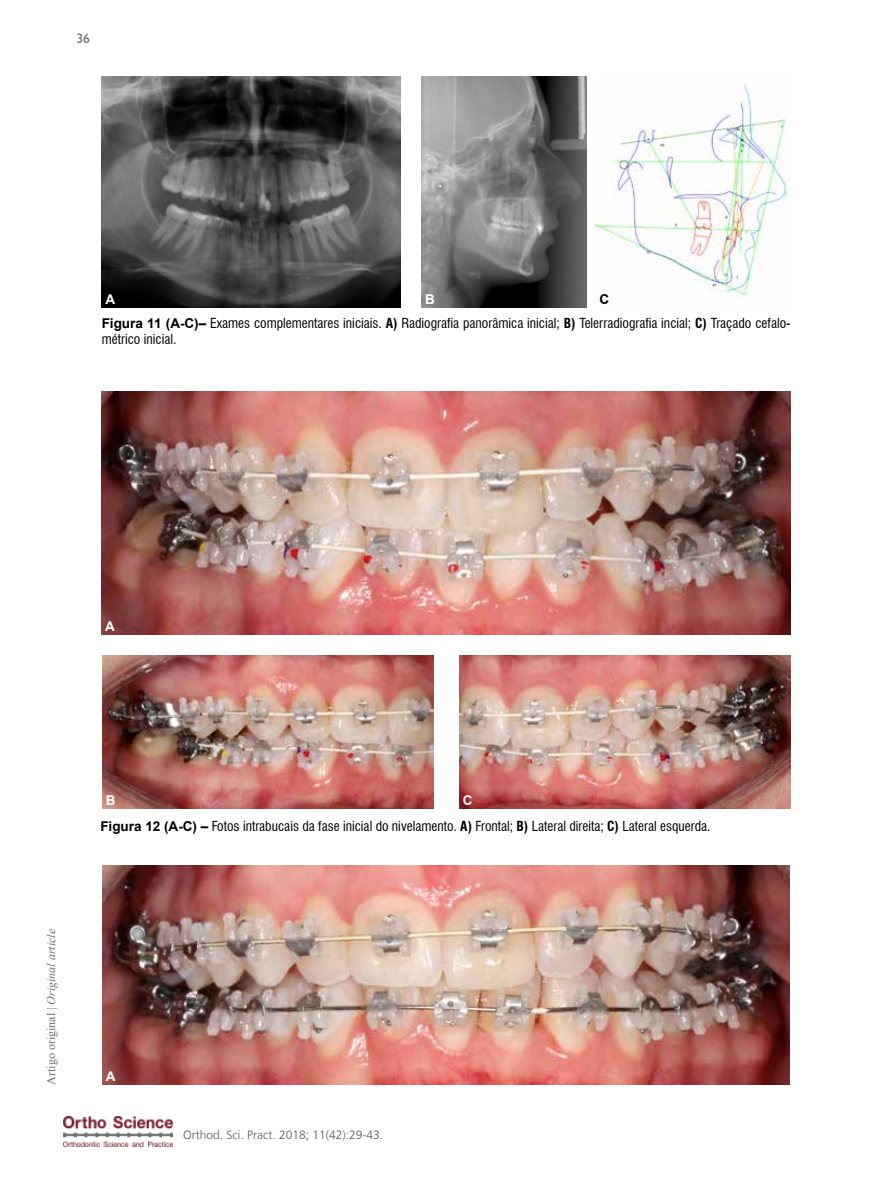
<style>
.page{position:relative;width:893px;height:1191px;background:#fff}
.page>*{position:absolute;margin:0;border:0;box-sizing:border-box;transform-origin:0 0}
.t1{font:condensed 13.5px/16.2px "Swiss 721 BT";color:#000}
.t2{font:700 13.5px "Arial";color:#fff}
.t3{font:13.5px "Humanist 521 BT";color:#6d6e71}
.t4{font:700 13.5px "Arial";color:#000}
.t5{font:300 12px "Frutiger LT";color:#58595b}
.t6{font:12px "Times New Roman";color:#6d6e71}
.s1{font-family:"Arial";font-weight:700;font-stretch:normal}
.s2{font-weight:700}
.s3{font-style:italic}
</style>
<div class="page">
<img style="left:64px;top:1116px;width:109px;height:30px">
<img style="left:102px;top:656px;width:332px;height:152px">
<img style="left:101px;top:391px;width:689px;height:243px">
<img style="left:459px;top:656px;width:332px;height:152px">
<img style="left:102px;top:865px;width:687px;height:219px">
<img style="left:102px;top:77px;width:298px;height:230px">
<img style="left:421px;top:77px;width:166px;height:230px">
<img style="left:596px;top:84px;width:195px;height:217px">
<p class="t3" style="left:76px;top:30px;width:15px">36</p>
<p class="t2" style="left:106px;top:290px;width:11px">A</p>
<p class="t2" style="left:425px;top:290px;width:11px">B</p>
<p class="t4" style="left:599px;top:290px;width:11px">C</p>
<p class="t1" style="left:102px;top:315px;width:690px"><span class="s1">Figura 11 (A-C)–</span> Exames complementares iniciais. <span class="s2">A)</span> Radiografia panorâmica inicial; <span class="s2">B)</span> Telerradiografia incial; <span class="s2">C)</span> Traçado cefalo&shy;métrico inicial.</p>
<p class="t2" style="left:105px;top:617px;width:11px">A</p>
<p class="t6" style="left:43px;top:1084px;width:157px;rotate:-90deg">Artigo original | <span class="s3">Original article</span></p>
<p class="t2" style="left:106px;top:791px;width:11px">B</p>
<p class="t2" style="left:463px;top:791px;width:11px">C</p>
<p class="t1" style="left:100px;top:817px;width:612px"><span class="s1">Figura 12 (A-C) –</span> Fotos intrabucais da fase inicial do nivelamento. <span class="s2">A)</span> Frontal; <span class="s2">B)</span> Lateral direita; <span class="s2">C)</span> Lateral esquerda.</p>
<p class="t2" style="left:106px;top:1067px;width:11px">A</p>
<p class="t5" style="left:183px;top:1127px;width:202px">Orthod. Sci. Pract. 2018; 11(42):29-43.</p>
</div>
